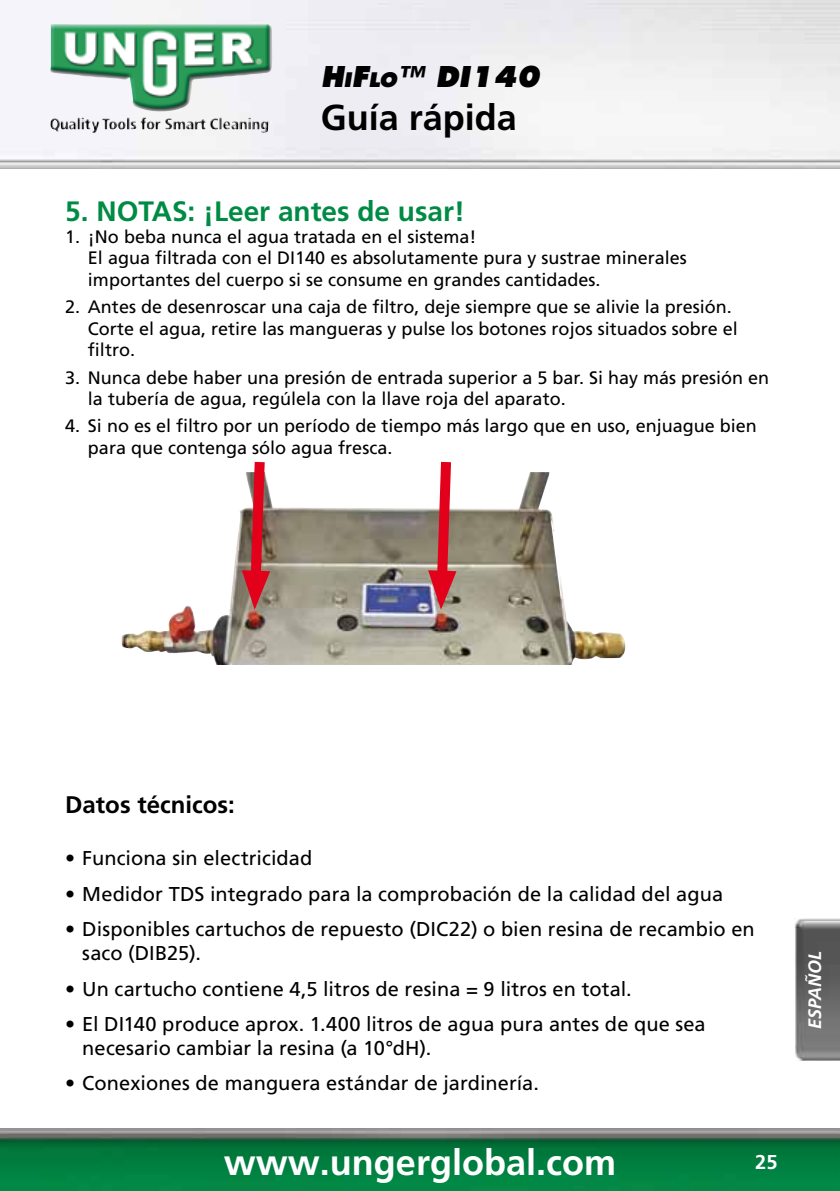
<style>
.page{position:relative;width:840px;height:1191px;background:#fff}
.page>*{position:absolute;margin:0;border:0;box-sizing:border-box;transform-origin:0 0}
.t1{font:700 36px "Frutiger LT Pro";color:#fff}
.t2{font:700 36px "Frutiger LT Pro";color:#000}
.t3{font:700 28px "Frutiger LT Pro";color:#008b45}
.t4{font:italic 800 28px "Futura Com";color:#000}
.t5{font:700 24px "Frutiger LT Pro";color:#000}
.t6{font:20px/24px "Frutiger LT Pro";color:#000}
.t7{font:700 20px "Frutiger LT Pro";color:#fff}
.t8{font:18px/21.6px "Frutiger LT Pro";color:#000}
.t9{font:italic 700 18px "Frutiger LT Pro";color:#fff}
.s1{font-size:19.6px}
</style>
<div class="page">
<img style="left:0;top:0;width:839px;height:169px">
<img style="left:50px;top:24px;width:223px;height:107px">
<img style="left:0;top:1128px;width:839px;height:63px">
<img style="left:121px;top:472px;width:505px;height:193px">
<svg style="left:242px;top:461px;width:28px;height:148px;background:#b55759"></svg>
<svg style="left:428px;top:461px;width:28px;height:148px"></svg>
<img style="left:794px;top:918px;width:45px;height:142px">
<h2 class="t4" style="left:320px;top:57px;width:220px">H<span class="s1">i</span>F<span class="s1">lo</span>™ DI140</h2>
<h1 class="t2" style="left:320px;top:96px;width:198px">Guía rápida</h1>
<h2 class="t3" style="left:65px;top:195px;width:401px">5. NOTAS: ¡Leer antes de usar!</h2>
<p class="t8" style="left:88px;top:225px;width:600px;text-indent:-23px">1. ¡No beba nunca el agua tratada en el sistema!<br>El agua filtrada con el DI140 es absolutamente pura y sustrae minerales importantes del cuerpo si se consume en grandes cantidades.</p>
<p class="t8" style="left:88px;top:296px;width:651px;text-indent:-23px">2. Antes de desenroscar una caja de filtro, deje siempre que se alivie la presión.<br>Corte el agua, retire las mangueras y pulse los botones rojos situados sobre el filtro.</p>
<p class="t8" style="left:88px;top:366px;width:682px;text-indent:-23px">3. Nunca debe haber una presión de entrada superior a 5 bar. Si hay más presión en la tubería de agua, regúlela con la llave roja del aparato.</p>
<p class="t8" style="left:88px;top:415px;width:670px;text-indent:-23px">4. Si no es el filtro por un período de tiempo más largo que en uso, enjuague bien para que contenga sólo agua fresca.</p>
<h3 class="t5" style="left:65px;top:790px;width:171px">Datos técnicos:</h3>
<p class="t6" style="left:65px;top:846px;width:248px">• Funciona sin electricidad</p>
<p class="t6" style="left:65px;top:882px;width:659px">• Medidor TDS integrado para la comprobación de la calidad del agua</p>
<p class="t6" style="left:82px;top:917px;width:673px;text-indent:-17px">• Disponibles cartuchos de repuesto (DIC22) o bien resina de recambio en saco (DIB25).</p>
<p class="t6" style="left:65px;top:976px;width:567px">• Un cartucho contiene 4,5 litros de resina = 9 litros en total.</p>
<p class="t6" style="left:82px;top:1012px;width:624px;text-indent:-17px">• El DI140 produce aprox. 1.400 litros de agua pura antes de que sea necesario cambiar la resina (a 10°dH).</p>
<p class="t6" style="left:65px;top:1071px;width:475px">• Conexiones de manguera estándar de jardinería.</p>
<h1 class="t1" style="left:224px;top:1141px;width:394px">www.ungerglobal.com</h1>
<p class="t7" style="left:754px;top:1150px;width:24px">25</p>
<p class="t9" style="left:804px;top:1029px;width:80px;rotate:-90deg">ESPAÑOL</p>
</div>
